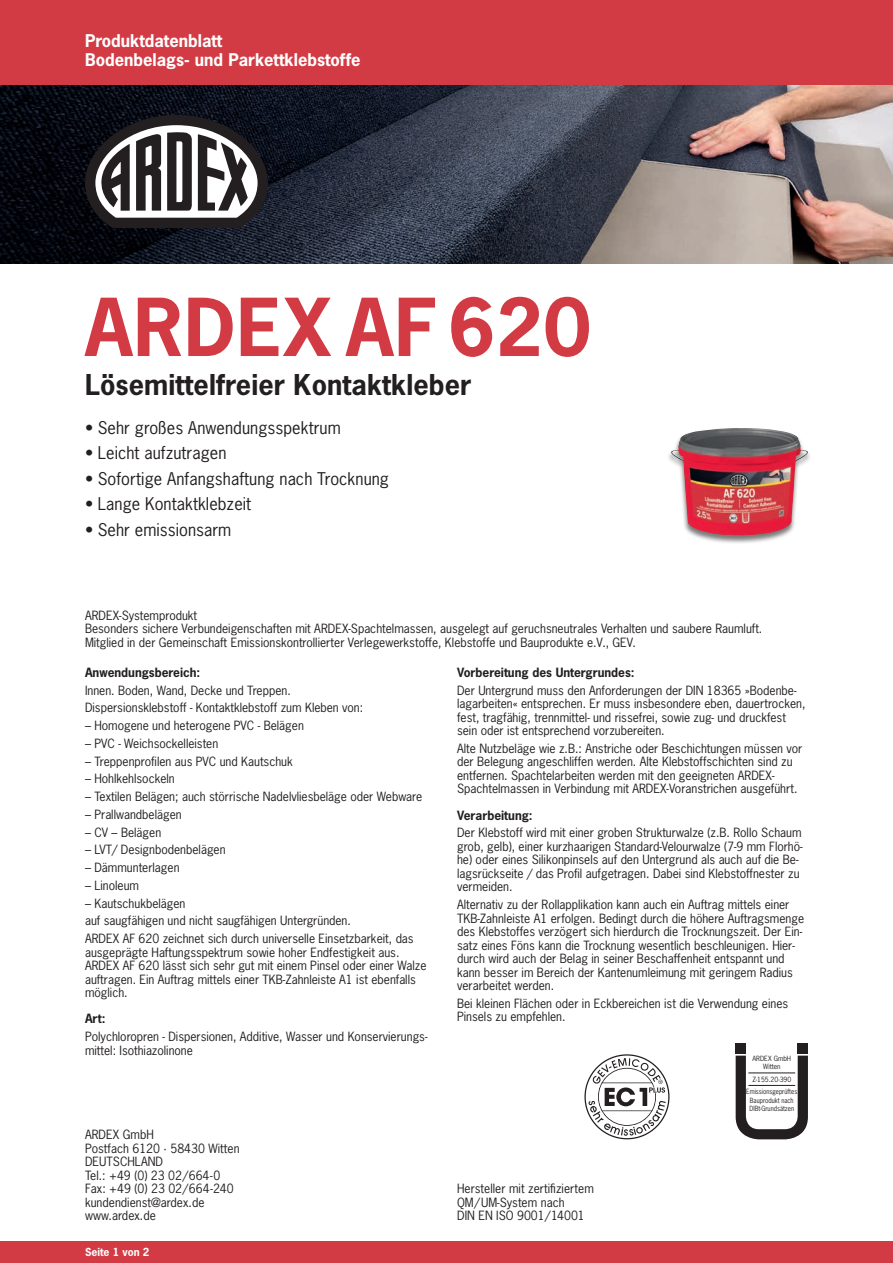
<style>
.page{position:relative;width:893px;height:1263px;background:#fff}
.page>*{position:absolute;margin:0;border:0;box-sizing:border-box;transform-origin:0 0}
.t1{font:700 75px "News Gothic Std";letter-spacing:.015em;color:#d33b44}
.t2{font:700 27px "News Gothic Std";letter-spacing:.005em;color:#231f20}
.t3{font:16.5px "News Gothic Std";letter-spacing:.005em;color:#231f20}
.t4{font:700 16.5px/19.5px "News Gothic Std";color:#fff}
.t5{font:12px/13.5px "News Gothic Std";color:#231f20}
.t6{font:700 12px "News Gothic Std";color:#231f20}
.t7{font:700 10.5px "News Gothic Std";color:#fff}
.t8{font:6.75px/8.2px "News Gothic Std";color:#231f20;text-align:center}
.t9{font:6.75px/8.2px "News Gothic Std";color:#231f20;scale:.92 1}
</style>
<div class="page">
<div style="left:0;top:0;width:893px;height:85px;background:#d33b44"></div>
<div style="left:0;top:1242px;width:893px;height:21px;background:#d33b44"></div>
<img style="left:0;top:85px;width:893px;height:179px">
<div style="left:667px;top:428px;width:145px;height:116px;background:#231f20;opacity:.6"></div>
<img style="left:671px;top:428px;width:64px;height:29px">
<svg style="left:584px;top:1054px;width:85px;height:85px"></svg>
<div style="left:798px;top:1043px;width:10px;height:10px;background:#231f20"></div>
<svg style="left:736px;top:1055px;width:72px;height:84px"></svg>
<div style="left:736px;top:1043px;width:10px;height:10px;background:#231f20"></div>
<hr style="left:748px;top:1072px;width:47px;height:1px;background:#231f20">
<hr style="left:748px;top:1085px;width:47px;height:1px;background:#231f20">
<svg style="left:85px;top:115px;width:183px;height:113px"></svg>
<h3 class="t4" style="left:85px;top:31px;width:277px">Produktdatenblatt<br>Bodenbelags- und Parkettklebstoffe</h3>
<h1 class="t1" style="left:85px;top:278px;width:507px">ARDEX AF620</h1>
<h2 class="t2" style="left:85px;top:367px;width:388px">Lösemittelfreier Kontaktkleber</h2>
<h3 class="t3" style="left:85px;top:417px;width:257px">• Sehr großes Anwendungsspektrum</h3>
<h3 class="t3" style="left:85px;top:442px;width:143px">• Leicht aufzutragen</h3>
<h3 class="t3" style="left:85px;top:468px;width:306px">• Sofortige Anfangshaftung nach Trocknung</h3>
<h3 class="t3" style="left:85px;top:493px;width:168px">• Lange Kontaktklebzeit</h3>
<h3 class="t3" style="left:85px;top:519px;width:148px">• Sehr emissionsarm</h3>
<p class="t5" style="left:85px;top:608px;width:679px">ARDEX-Systemprodukt<br>Besonders sichere Verbundeigenschaften mit ARDEX-Spachtelmassen, ausgelegt auf geruchsneutrales Verhalten und saubere Raumluft.<br>Mitglied in der Gemeinschaft Emissionskontrollierter Verlegewerkstoffe, Klebstoffe und Bauprodukte e.V., GEV.</p>
<p class="t6" style="left:85px;top:664px;width:117px">Anwendungsbereich:</p>
<p class="t5" style="left:85px;top:681px;width:280px;line-height:17.7px">Innen. Boden, Wand, Decke und Treppen.<br>Dispersionsklebstoff - Kontaktklebstoff zum Kleben von:</p>
<p class="t5" style="left:85px;top:719px;width:220px">– Homogene und heterogene PVC - Belägen</p>
<p class="t5" style="left:85px;top:737px;width:135px">– PVC - Weichsockelleisten</p>
<p class="t5" style="left:85px;top:754px;width:209px">– Treppenprofilen aus PVC und Kautschuk</p>
<p class="t5" style="left:85px;top:772px;width:91px">– Hohlkehlsockeln</p>
<p class="t5" style="left:85px;top:790px;width:339px">– Textilen Belägen; auch störrische Nadelvliesbeläge oder Webware</p>
<p class="t5" style="left:85px;top:808px;width:98px">– Prallwandbelägen</p>
<p class="t5" style="left:85px;top:825px;width:78px">– CV – Belägen</p>
<p class="t5" style="left:85px;top:843px;width:142px">– LVT/ Designbodenbelägen</p>
<p class="t5" style="left:85px;top:861px;width:96px">– Dämmunterlagen</p>
<p class="t5" style="left:85px;top:878px;width:56px">– Linoleum</p>
<p class="t5" style="left:85px;top:894px;width:330px;line-height:17.7px">– Kautschukbelägen<br>auf saugfähigen und nicht saugfähigen Untergründen.<br>ARDEX AF 620 zeichnet sich durch universelle Einsetzbarkeit, das</p>
<p class="t5" style="left:85px;top:945px;width:343px">ausgeprägte Haftungsspektrum sowie hoher Endfestigkeit aus.<br>ARDEX AF 620 lässt sich sehr gut mit einem Pinsel oder einer Walze auftragen. Ein Auftrag mittels einer TKB-Zahnleiste A1 ist ebenfalls möglich.</p>
<p class="t6" style="left:85px;top:1011px;width:22px">Art:</p>
<p class="t5" style="left:85px;top:1030px;width:344px">Polychloropren - Dispersionen, Additive, Wasser und Konservierungs&shy;mittel: Isothiazolinone</p>
<p class="t5" style="left:85px;top:1128px;width:156px">ARDEX GmbH<br>Postfach 6120 · 58430 Witten<br>DEUTSCHLAND<br>Tel.: +49 (0) 23 02/664-0<br>Fax: +49 (0) 23 02/664-240 kundendienst@ardex.de www.ardex.de</p>
<p class="t7" style="left:85px;top:1245px;width:66px">Seite 1 von 2</p>
<p class="t6" style="left:457px;top:664px;width:179px">Vorbereitung des Untergrundes:</p>
<p class="t5" style="left:457px;top:683px;width:350px">Der Untergrund muss den Anforderungen der DIN 18365 »Bodenbe&shy;lagarbeiten« entsprechen. Er muss insbesondere eben, dauertrocken, fest, tragfähig, trennmittel- und rissefrei, sowie zug- und druckfest sein oder ist entsprechend vorzubereiten.</p>
<p class="t5" style="left:457px;top:741px;width:347px">Alte Nutzbeläge wie z.B.: Anstriche oder Beschichtungen müssen vor der Belegung angeschliffen werden. Alte Klebstoffschichten sind zu entfernen. Spachtelarbeiten werden mit den geeigneten ARDEX-Spachtelmassen in Verbindung mit ARDEX-Voranstrichen ausgeführt.</p>
<p class="t6" style="left:457px;top:807px;width:77px">Verarbeitung:</p>
<p class="t5" style="left:457px;top:826px;width:347px">Der Klebstoff wird mit einer groben Strukturwalze (z.B. Rollo Schaum grob, gelb), einer kurzhaarigen Standard-Velourwalze (7-9 mm Florhö&shy;he) oder eines Silikonpinsels auf den Untergrund als auch auf die Be&shy;lagsrückseite / das Profil aufgetragen. Dabei sind Klebstoffnester zu vermeiden.</p>
<p class="t5" style="left:457px;top:898px;width:349px">Alternativ zu der Rollapplikation kann auch ein Auftrag mittels einer TKB-Zahnleiste A1 erfolgen. Bedingt durch die höhere Auftragsmenge des Klebstoffes verzögert sich hierdurch die Trocknungszeit. Der Ein&shy;satz eines Föns kann die Trocknung wesentlich beschleunigen. Hier&shy;durch wird auch der Belag in seiner Beschaffenheit entspannt und kann besser im Bereich der Kantenumleimung mit geringem Radius verarbeitet werden.</p>
<p class="t5" style="left:457px;top:996px;width:333px">Bei kleinen Flächen oder in Eckbereichen ist die Verwendung eines<br>Pinsels zu empfehlen.</p>
<p class="t8" style="left:752px;top:1054px;width:40px">ARDEX GmbH<br>Witten</p>
<p class="t8" style="left:746px;top:1073px;width:53px;line-height:12.5px">Z-155.20-390<br>Emissionsgeprüftes</p>
<p class="t9" style="left:749px;top:1096px;width:50px">Bauprodukt nach<br>DIBt-Grundsätzen</p>
<p class="t5" style="left:457px;top:1182px;width:138px">Hersteller mit zertifiziertem<br>QM/UM-System nach<br>DIN EN ISO 9001/14001</p>
</div>
